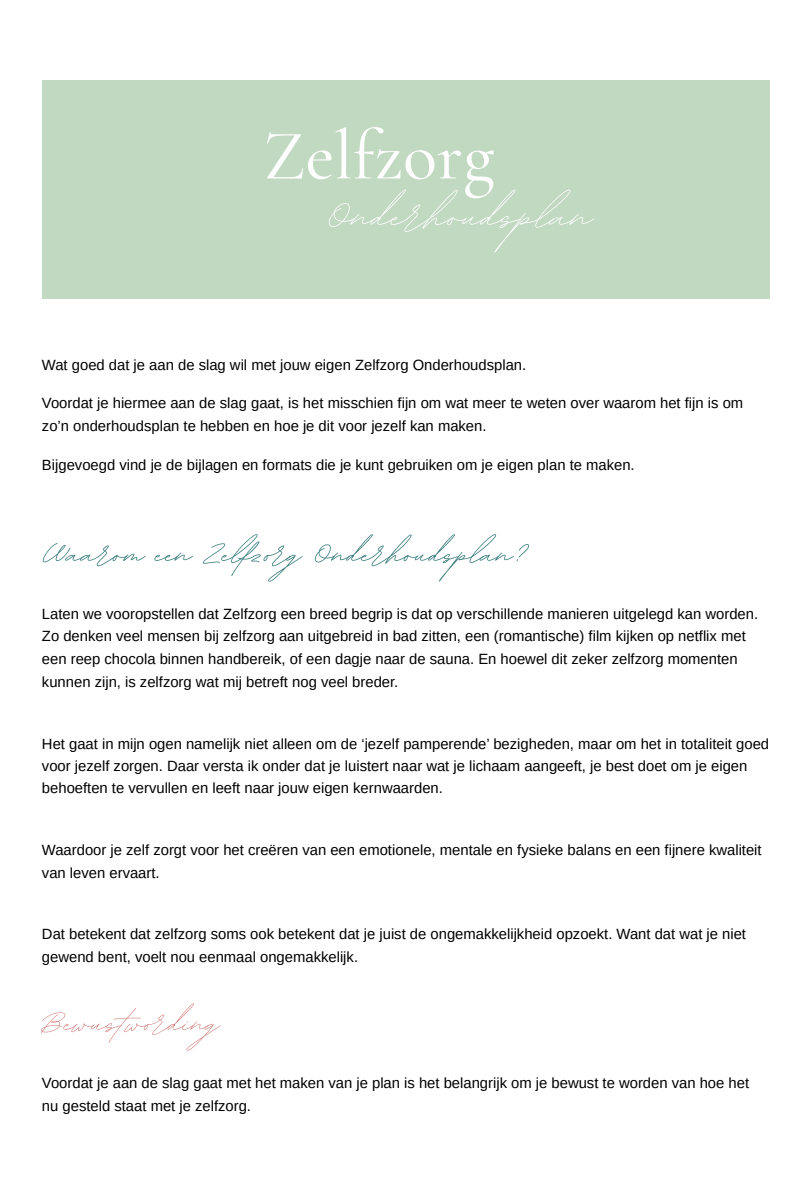
<style>
.page{position:relative;width:810px;height:1181px;background:#fff}
.page>*{position:absolute;margin:0;border:0;box-sizing:border-box;transform-origin:0 0}
.t1{font:500 70.65px "Cormorant Garamond";color:#fefefe}
.t2{font:68.4px "BD Script";color:#fefefe}
.t3{font:700 51.15px "BD Script";color:#3d8080}
.t4{font:51.15px "BD Script";color:#d47d7d}
.t5{font:14.85px/23.2px "Arimo";color:#000}
</style>
<div class="page">
<div style="left:42px;top:80px;width:727px;height:219px;background:#c1d9c1"></div>
<p class="t1" style="left:263px;top:113px;width:233px">Zelfzorg</p>
<p class="t2" style="left:325px;top:171px;width:268px">Onderhoudsplan</p>
<p class="t5" style="left:42px;top:353px;width:486px">Wat goed dat je aan de slag wil met jouw eigen Zelfzorg Onderhoudsplan.</p>
<p class="t5" style="left:42px;top:391px;width:703px">Voordat je hiermee aan de slag gaat, is het misschien fijn om wat meer te weten over waarom het fijn is om zo’n onderhoudsplan te hebben en hoe je dit voor jezelf kan maken.</p>
<p class="t5" style="left:42px;top:453px;width:594px">Bijgevoegd vind je de bijlagen en formats die je kunt gebruiken om je eigen plan te maken.</p>
<p class="t3" style="left:42px;top:520px;width:481px">Waarom een Zelfzorg Onderhoudsplan?</p>
<p class="t5" style="left:42px;top:603px;width:718px;line-height:22.5px">Laten we vooropstellen dat Zelfzorg een breed begrip is dat op verschillende manieren uitgelegd kan worden.<br>Zo denken veel mensen bij zelfzorg aan uitgebreid in bad zitten, een (romantische) film kijken op netflix met een reep chocola binnen handbereik, of een dagje naar de sauna. En hoewel dit zeker zelfzorg momenten kunnen zijn, is zelfzorg wat mij betreft nog veel breder.</p>
<p class="t5" style="left:42px;top:732px;width:729px;line-height:22.2px">Het gaat in mijn ogen namelijk niet alleen om de ‘jezelf pamperende’ bezigheden, maar om het in totaliteit goed voor jezelf zorgen. Daar versta ik onder dat je luistert naar wat je lichaam aangeeft, je best doet om je eigen behoeften te vervullen en leeft naar jouw eigen kernwaarden.</p>
<p class="t5" style="left:42px;top:838px;width:721px">Waardoor je zelf zorgt voor het creëren van een emotionele, mentale en fysieke balans en een fijnere kwaliteit van leven ervaart.</p>
<p class="t5" style="left:42px;top:921px;width:706px">Dat betekent dat zelfzorg soms ook betekent dat je juist de ongemakkelijkheid opzoekt. Want dat wat je niet gewend bent, voelt nou eenmaal ongemakkelijk.</p>
<p class="t4" style="left:42px;top:989px;width:179px">Bewustwording</p>
<p class="t5" style="left:42px;top:1072px;width:709px;line-height:22.2px">Voordat je aan de slag gaat met het maken van je plan is het belangrijk om je bewust te worden van hoe het nu gesteld staat met je zelfzorg.</p>
</div>
